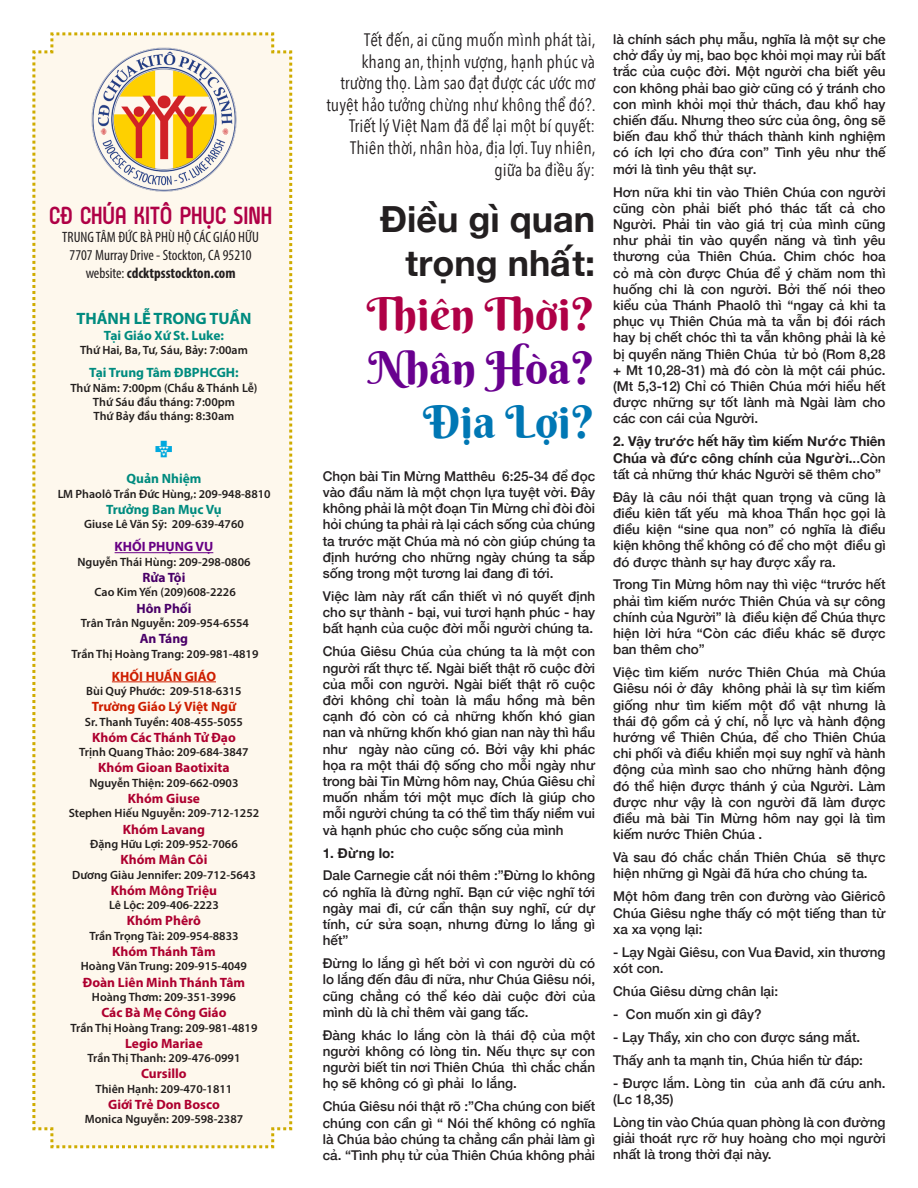
<style>
.page{position:relative;width:918px;height:1188px;background:#fff}
.page>*{position:absolute;margin:0;border:0;box-sizing:border-box;transform-origin:0 0}
.t1{font:45px "SVN Bershire Swash";color:#af0046}
.t2{font:45px "SVN Bershire Swash";color:#69008f}
.t3{font:45px "SVN Bershire Swash";color:#0077b4}
.t4{font:700 36px/43.2px "Helvetica Neue";color:#231f20;text-align:right}
.t5{font:700 24px "VL Arch Cond";color:#af0046}
.t6{font:18px/21.6px "Avenir Next Condensed";color:#231f20;text-align:right}
.t7{font:700 16.5px "Myriad Pro";color:#008f89}
.t8{font:16.5px "Crosses n Hearts";color:#00aeef}
.text_2{font:condensed 15px "Myriad Pro";color:#231f20}
.text_2-2{font:700 condensed 15px "Myriad Pro";color:#231f20}
.t9{font:500 13.5px/16.2px "Helvetica Neue";color:#231f20;text-align:justify}
.t10{font:700 13.5px "Myriad Pro";color:#af0033}
.t11{font:700 13.5px/16.2px "Helvetica Neue";color:#231f20;text-align:justify}
.t12{font:700 13.5px "Myriad Pro";color:#008f89}
.t13{font:700 13.5px "Myriad Pro";color:#cf1f00}
.t14{font:700 13.5px "Myriad Pro";color:#4a0070}
.t15{font:700 13.5px "Myriad Pro";color:#69008f}
.t16{font:600 12px/14.4px "Myriad Pro";color:#231f20;text-align:center}
.s1{font-weight:400}
.s2{font-weight:500}
</style>
<div class="page">
<div style="left:32px;top:32px;width:261px;height:1117px;background:#fef8ed"></div>
<img style="left:87px;top:43px;width:154px;height:154px">
<hr style="left:115px;top:552px;width:98px;height:1px;background:#69008f">
<hr style="left:112px;top:682px;width:104px;height:1px;background:#cf1f00">
<p class="t5" style="left:49px;top:196px;width:225px">CĐ CHÚA KITÔ PHỤC SINH</p>
<p class="text_2" style="left:62px;top:228px;width:198px">TRUNG TÂM ĐỨC BÀ PHÙ HỘ CÁC GIÁO HỮU</p>
<p class="text_2" style="left:70px;top:246px;width:184px">7707 Murray Drive - Stockton, CA 95210</p>
<p class="text_2-2" style="left:86px;top:263px;width:151px"><span class="s1">website:</span> cdcktpsstockton.com</p>
<p class="t7" style="left:76px;top:307px;width:177px">THÁNH LỄ TRONG TUẦN</p>
<p class="t12" style="left:104px;top:327px;width:122px">Tại Giáo Xứ St. Luke:</p>
<p class="t16" style="left:80px;top:343px;width:169px">Thứ Hai, Ba, Tư, Sáu, Bảy: 7:00am</p>
<p class="t12" style="left:89px;top:364px;width:151px">Tại Trung Tâm ĐBPHCGH:</p>
<p class="t16" style="left:70px;top:380px;width:189px">Thứ Năm: 7:00pm (Chầu &amp; Thánh Lễ)<br>Thứ Sáu đầu tháng: 7:00pm<br>Thứ Bảy đầu tháng: 8:30am</p>
<p class="t8" style="left:155px;top:441px;width:20px">a</p>
<p class="t12" style="left:126px;top:470px;width:77px">Quản Nhiệm</p>
<p class="t16" style="left:57px;top:486px;width:215px">LM Phaolô Trần Đức Hùng,: 209-948-8810</p>
<p class="t12" style="left:106px;top:501px;width:117px">Trưởng Ban Mục Vụ</p>
<p class="t16" style="left:84px;top:517px;width:161px">Giuse Lê Văn Sỹ: 209-639-4760</p>
<p class="t15" style="left:115px;top:538px;width:100px">KHỐI PHỤNG VỤ</p>
<p class="t16" style="left:77px;top:554px;width:175px">Nguyễn Thái Hùng: 209-298-0806</p>
<p class="t14" style="left:142px;top:569px;width:44px">Rửa Tội</p>
<p class="t16" style="left:95px;top:585px;width:143px">Cao Kim Yến (209)608-2226</p>
<p class="t14" style="left:137px;top:599px;width:56px">Hôn Phối</p>
<p class="t16" style="left:81px;top:615px;width:170px">Trân Trân Nguyễn: 209-954-6554</p>
<p class="t14" style="left:140px;top:630px;width:50px">An Táng</p>
<p class="t16" style="left:71px;top:646px;width:188px">Trần Thị Hoàng Trang: 209-981-4819</p>
<p class="t13" style="left:112px;top:667px;width:106px">KHỐI HUẤN GIÁO</p>
<p class="t16" style="left:86px;top:683px;width:157px">Bùi Quý Phước: 209-518-6315</p>
<p class="t13" style="left:92px;top:698px;width:146px">Trường Giáo Lý Việt Ngữ</p>
<p class="t16" style="left:85px;top:714px;width:160px">Sr. Thanh Tuyền: 408-455-5055</p>
<p class="t10" style="left:92px;top:728px;width:145px">Khóm Các Thánh Tử Đạo</p>
<p class="t16" style="left:79px;top:745px;width:171px">Trịnh Quang Thảo: 209-684-3847</p>
<p class="t10" style="left:98px;top:759px;width:133px">Khóm Gioan Baotixita</p>
<p class="t16" style="left:89px;top:775px;width:151px">Nguyễn Thiện: 209-662-0903</p>
<p class="t10" style="left:128px;top:790px;width:74px">Khóm Giuse</p>
<p class="t16" style="left:69px;top:806px;width:192px">Stephen Hiếu Nguyễn: 209-712-1252</p>
<p class="t10" style="left:123px;top:820px;width:84px">Khóm Lavang</p>
<p class="t16" style="left:90px;top:836px;width:149px">Đặng Hữu Lợi: 209-952-7066</p>
<p class="t10" style="left:121px;top:851px;width:88px">Khóm Mân Côi</p>
<p class="t16" style="left:72px;top:867px;width:185px">Dương Giàu Jennifer: 209-712-5643</p>
<p class="t10" style="left:111px;top:881px;width:108px">Khóm Mông Triệu</p>
<p class="t16" style="left:109px;top:898px;width:111px">Lê Lộc: 209-406-2223</p>
<p class="t10" style="left:127px;top:912px;width:76px">Khóm Phêrô</p>
<p class="t16" style="left:89px;top:928px;width:151px">Trần Trọng Tài: 209-954-8833</p>
<p class="t10" style="left:112px;top:943px;width:105px">Khóm Thánh Tâm</p>
<p class="t16" style="left:81px;top:959px;width:168px">Hoàng Văn Trung: 209-915-4049</p>
<p class="t10" style="left:83px;top:973px;width:164px">Đoàn Liên Minh Thánh Tâm</p>
<p class="t16" style="left:92px;top:989px;width:145px">Hoàng Thơm: 209-351-3996</p>
<p class="t10" style="left:101px;top:1004px;width:127px">Các Bà Mẹ Công Giáo</p>
<p class="t16" style="left:70px;top:1020px;width:188px">Trần Thị Hoàng Trang: 209-981-4819</p>
<p class="t10" style="left:125px;top:1034px;width:79px">Legio Mariae</p>
<p class="t16" style="left:87px;top:1051px;width:155px">Trần Thị Thanh: 209-476-0991</p>
<p class="t10" style="left:141px;top:1065px;width:47px">Cursillo</p>
<p class="t16" style="left:96px;top:1081px;width:138px">Thiên Hạnh: 209-470-1811</p>
<p class="t10" style="left:108px;top:1096px;width:113px">Giới Trẻ Don Bosco</p>
<p class="t16" style="left:85px;top:1112px;width:160px">Monica Nguyễn: 209-598-2387</p>
<p class="t6" style="left:326px;top:28px;width:271px">Tết đến, ai cũng muốn mình phát tài, khang an, thịnh vượng, hạnh phúc và trường thọ. Làm sao đạt được các ước mơ tuyệt hảo tưởng chừng như không thể đó?.<br>Triết lý Việt Nam đã để lại một bí quyết:<br>Thiên thời, nhân hòa, địa lợi. Tuy nhiên, giữa ba điều ấy:</p>
<p class="t4" style="left:380px;top:199px;width:216px">Điều gì quan trọng nhất:</p>
<p class="t1" style="left:367px;top:281px;width:230px">Thiên Thời?</p>
<p class="t2" style="left:369px;top:335px;width:228px">Nhân Hòa?</p>
<p class="t3" style="left:423px;top:389px;width:173px">Địa Lợi?</p>
<p class="t9" style="left:323px;top:467px;width:274px">Chọn bài Tin Mừng Matthêu 6:25-34 để đọc vào đầu năm là một chọn lựa tuyệt vời. Đây không phải là một đoạn Tin Mừng chỉ đòi đòi hỏi chúng ta phải rà lại cách sống của chúng ta trước mặt Chúa mà nó còn giúp chúng ta định hướng cho những ngày chúng ta sắp sống trong một tương lai đang đi tới.</p>
<p class="t9" style="left:323px;top:587px;width:274px">Việc làm này rất cần thiết vì nó quyết định cho sự thành - bại, vui tươi hạnh phúc - hay bất hạnh của cuộc đời mỗi người chúng ta.</p>
<p class="t9" style="left:323px;top:642px;width:274px">Chúa Giêsu Chúa của chúng ta là một con người rất thực tế. Ngài biết thật rõ cuộc đời của mỗi con người. Ngài biết thật rõ cuộc đời không chỉ toàn là mầu hồng mà bên cạnh đó còn có cả những khốn khó gian nan và những khốn khó gian nan này thì hầu như ngày nào cũng có. Bởi vậy khi phác họa ra một thái độ sống cho mỗi ngày như trong bài Tin Mừng hôm nay, Chúa Giêsu chỉ muốn nhắm tới một mục đích là giúp cho mỗi người chúng ta có thể tìm thấy niềm vui và hạnh phúc cho cuộc sống của mình</p>
<p class="t11" style="left:323px;top:845px;width:73px">1. Đừng lo:</p>
<p class="t9" style="left:323px;top:866px;width:274px">Dale Carnegie cắt nói thêm :”Đừng lo không có nghĩa là đừng nghĩ. Bạn cứ việc nghĩ tới ngày mai đi, cứ cẩn thận suy nghĩ, cứ dự tính, cứ sửa soạn, nhưng đừng lo lắng gì hết”</p>
<p class="t9" style="left:323px;top:954px;width:274px">Đừng lo lắng gì hết bởi vì con người dù có lo lắng đến đâu đi nữa, như Chúa Giêsu nói, cũng chẳng có thể kéo dài cuộc đời của mình dù là chỉ thêm vài gang tấc.</p>
<p class="t9" style="left:323px;top:1026px;width:274px">Đàng khác lo lắng còn là thái độ của một người không có lòng tin. Nếu thực sự con người biết tin nơi Thiên Chúa thì chắc chắn họ sẽ không có gì phải lo lắng.</p>
<p class="t9" style="left:323px;top:1097px;width:274px">Chúa Giêsu nói thật rõ :”Cha chúng con biết chúng con cần gì “ Nói thế không có nghĩa là Chúa bảo chúng ta chẳng cần phải làm gì cả. “Tình phụ tử của Thiên Chúa không phải</p>
<p class="t9" style="left:613px;top:30px;width:274px">là chính sách phụ mẫu, nghĩa là một sự che chở đầy ủy mị, bao bọc khỏi mọi may rủi bất trắc của cuộc đời. Một người cha biết yêu con không phải bao giờ cũng có ý tránh cho con mình khỏi mọi thử thách, đau khổ hay chiến đấu. Nhưng theo sức của ông, ông sẽ biến đau khổ thử thách thành kinh nghiệm có ích lợi cho đứa con” Tình yêu như thế mới là tình yêu thật sự.</p>
<p class="t9" style="left:613px;top:183px;width:274px">Hơn nữa khi tin vào Thiên Chúa con người cũng còn phải biết phó thác tất cả cho Người. Phải tin vào giá trị của mình cũng như phải tin vào quyền năng và tình yêu thương của Thiên Chúa. Chim chóc hoa cỏ mà còn được Chúa để ý chăm nom thì huống chi là con người. Bởi thế nói theo kiểu của Thánh Phaolô thì “ngay cả khi ta phục vụ Thiên Chúa mà ta vẫn bị đói rách hay bị chết chóc thì ta vẫn không phải là kẻ bị quyền năng Thiên Chúa tử bỏ (Rom 8,28 + Mt 10,28-31) mà đó còn là một cái phúc. (Mt 5,3-12) Chỉ có Thiên Chúa mới hiểu hết được những sự tốt lành mà Ngài làm cho các con cái của Người.</p>
<p class="t11" style="left:613px;top:434px;width:274px">2. Vậy trước hết hãy tìm kiếm Nước Thiên Chúa và đức công chính của Người.<span class="s2">..Còn tất cả những thứ khác Người sẽ thêm cho”</span></p>
<p class="t9" style="left:613px;top:488px;width:274px">Đây là câu nói thật quan trọng và cũng là điều kiên tất yếu mà khoa Thần học gọi là điều kiện “sine qua non” có nghĩa là điều kiện không thể không có để cho một điều gì đó được thành sự hay được xẩy ra.</p>
<p class="t9" style="left:613px;top:575px;width:274px">Trong Tin Mừng hôm nay thì việc “trước hết phải tìm kiếm nước Thiên Chúa và sự công chính của Người” là điều kiện để Chúa thực hiện lời hứa “Còn các điều khác sẽ được ban thêm cho”</p>
<p class="t9" style="left:613px;top:663px;width:274px">Việc tìm kiếm nước Thiên Chúa mà Chúa Giêsu nói ở đây không phải là sự tìm kiếm giống như tìm kiếm một đồ vật nhưng là thái độ gồm cả ý chí, nỗ lực và hành động hướng về Thiên Chúa, để cho Thiên Chúa chi phối và điều khiển mọi suy nghĩ và hành động của mình sao cho những hành động đó thể hiện được thánh ý của Người. Làm được như vậy là con người đã làm được điều mà bài Tin Mừng hôm nay gọi là tìm kiếm nước Thiên Chúa .</p>
<p class="t9" style="left:613px;top:848px;width:274px">Và sau đó chắc chắn Thiên Chúa sẽ thực hiện những gì Ngài đã hứa cho chúng ta.</p>
<p class="t9" style="left:613px;top:887px;width:274px">Một hôm đang trên con đường vào Giêricô Chúa Giêsu nghe thấy có một tiếng than từ xa xa vọng lại:</p>
<p class="t9" style="left:613px;top:943px;width:274px">- Lạy Ngài Giêsu, con Vua Đavid, xin thương xót con.</p>
<p class="t9" style="left:613px;top:982px;width:166px">Chúa Giêsu dừng chân lại:</p>
<p class="t9" style="left:613px;top:1005px;width:150px">- Con muốn xin gì đây?</p>
<p class="t9" style="left:613px;top:1028px;width:249px">- Lạy Thầy, xin cho con được sáng mắt.</p>
<p class="t9" style="left:613px;top:1051px;width:251px">Thấy anh ta mạnh tin, Chúa hiền từ đáp:</p>
<p class="t9" style="left:613px;top:1074px;width:274px">- Được lắm. Lòng tin của anh đã cứu anh. (Lc 18,35)</p>
<p class="t9" style="left:613px;top:1113px;width:274px">Lòng tin vào Chúa quan phòng là con đường giải thoát rực rỡ huy hoàng cho mọi người nhất là trong thời đại này.</p>
</div>
